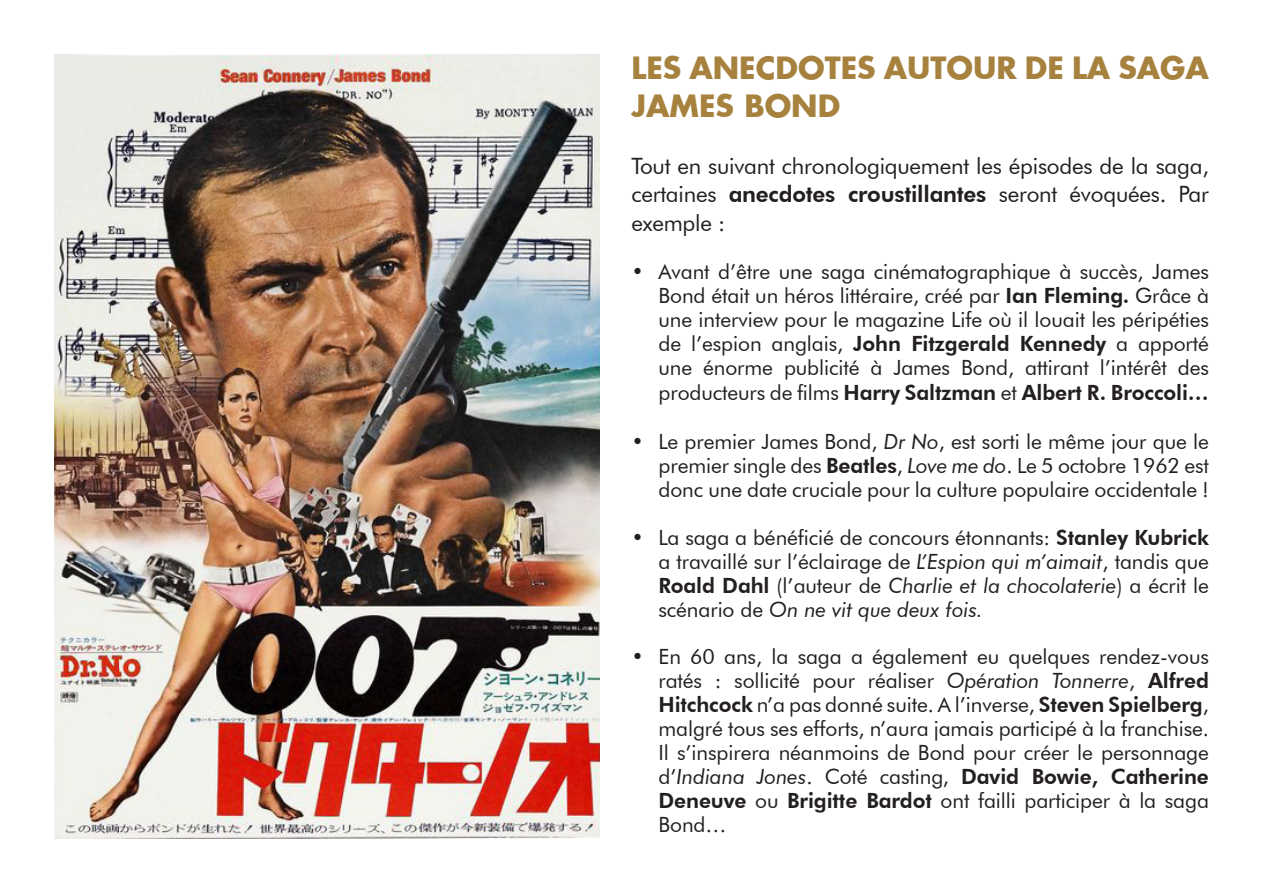
<style>
.page{position:relative;width:1263px;height:893px;background:#fff}
.page>*{position:absolute;margin:0;border:0;box-sizing:border-box;transform-origin:0 0}
.t1{font:700 30px/37.5px "Futura";color:#a7823e}
.t2{font:22.5px/28.5px "Futura BT";letter-spacing:-.01em;color:#231f20;text-align:justify}
.t3{font:21px/24px "Futura BT";letter-spacing:-.005em;color:#231f20;text-align:justify}
.s1{font-weight:800}
.s2{font-style:italic}
</style>
<div class="page">
<img style="left:54px;top:54px;width:546px;height:785px">
<p class="t1" style="left:631px;top:48px;width:579px">LES ANECDOTES AUTOUR DE LA SAGA<br>JAMES BOND</p>
<p class="t2" style="left:631px;top:151px;width:579px">Tout en suivant chronologiquement les épisodes de la saga, certaines <span class="s1">anecdotes croustillantes</span> seront évoquées. Par exemple :</p>
<p class="t3" style="left:658px;top:259px;width:552px;text-indent:-27px">• Avant d’être une saga cinématographique à succès, James Bond était un héros littéraire, créé par <span class="s1">Ian Fleming.</span> Grâce à une interview pour le magazine Life où il louait les péripéties de l’espion anglais, <span class="s1">John Fitzgerald Kennedy</span> a apporté une énorme publicité à James Bond, attirant l’intérêt des producteurs de films <span class="s1">Harry Saltzman</span> et <span class="s1">Albert R. Broccoli…</span></p>
<p class="t3" style="left:658px;top:429px;width:552px;text-indent:-27px">• Le premier James Bond, <span class="s2">Dr No</span>, est sorti le même jour que le premier single des <span class="s1">Beatles</span>, <span class="s2">Love me do</span>. Le 5 octobre 1962 est donc une date cruciale pour la culture populaire occidentale !</p>
<p class="t3" style="left:658px;top:525px;width:552px;text-indent:-27px">• La saga a bénéficié de concours étonnants: <span class="s1">Stanley Kubrick </span>a travaillé sur l’éclairage de <span class="s2">L’Espion qui m’aimait</span>, tandis que <span class="s1">Roald Dahl</span> (l’auteur de <span class="s2">Charlie et la chocolaterie</span>) a écrit le scénario de <span class="s2">On ne vit que deux fois.</span></p>
<p class="t3" style="left:658px;top:644px;width:552px;text-indent:-27px">• En 60 ans, la saga a également eu quelques rendez-vous ratés : sollicité pour réaliser <span class="s2">Opération Tonnerre</span>, <span class="s1">Alfred Hitchcock</span> n’a pas donné suite. A l’inverse, <span class="s1">Steven Spielberg</span>, malgré tous ses efforts, n’aura jamais participé à la franchise.<br>Il s’inspirera néanmoins de Bond pour créer le personnage d’<span class="s2">Indiana Jones</span>. Coté casting, <span class="s1">David Bowie, Catherine Deneuve</span> ou <span class="s1">Brigitte Bardot</span> ont failli participer à la saga Bond…</p>
</div>
